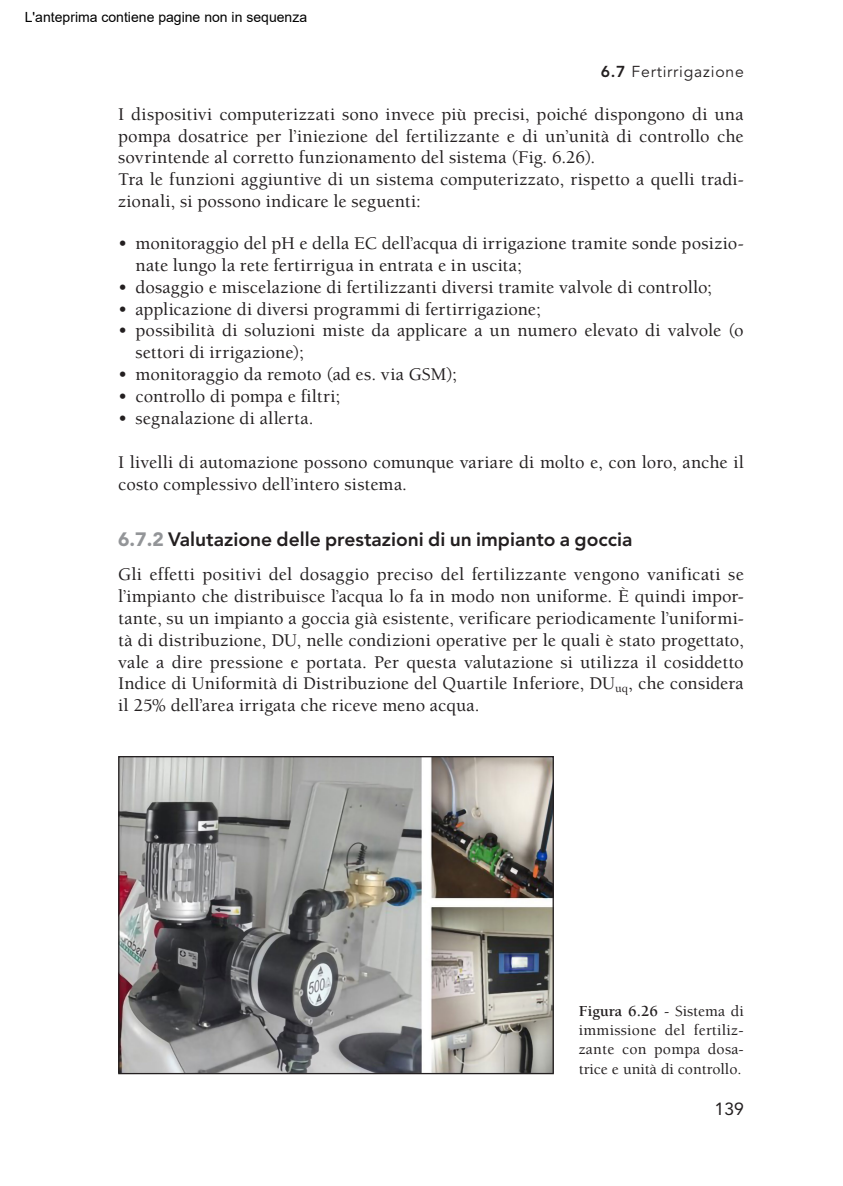
<style>
.page{position:relative;width:843px;height:1186px;background:#fff}
.page>*{position:absolute;margin:0;border:0;box-sizing:border-box;transform-origin:0 0}
.t1{font:800 19.25px "Avenir LT Std";color:#231f20}
.t2{font:500 18.38px/21.9px "Berkeley Std";letter-spacing:.005em;color:#231f20}
.t3{font:17.5px "Avenir LT Std";color:#231f20}
.t4{font:500 15.75px/19.2px "Berkeley Std";letter-spacing:.015em;color:#231f20;text-align:justify}
.t5{font:15.75px "Avenir LT Std";letter-spacing:.05em;color:#231f20}
.t6{font:14px "Arial";color:#000}
.s1{font-weight:800}
.s2{font-weight:900;color:#939598}
.s3{font-weight:700}
</style>
<div class="page">
<img style="left:120px;top:758px;width:431px;height:314px">
<div style="left:118px;top:756px;width:435px;height:318px;border:1px solid #231f20"></div>
<p class="t6" style="left:25px;top:7px;width:284px">L'anteprima contiene pagine non in sequenza</p>
<p class="t5" style="left:600px;top:63px;width:144px"><span class="s1">6.7</span> Fertirrigazione</p>
<p class="t2" style="left:118px;top:103px;width:627px">I dispositivi computerizzati sono invece più precisi, poiché dispongono di una pompa dosatrice per l’iniezione del fertilizzante e di un’unità di controllo che sovrintende al corretto funzionamento del sistema (Fig. 6.26).<br>Tra le funzioni aggiuntive di un sistema computerizzato, rispetto a quelli tradi&shy;zionali, si possono indicare le seguenti:</p>
<p class="t2" style="left:135px;top:233px;width:609px;text-indent:-17px">• monitoraggio del pH e della EC dell’acqua di irrigazione tramite sonde posizio&shy;nate lungo la rete fertirrigua in entrata e in uscita;</p>
<p class="t2" style="left:118px;top:276px;width:595px">• dosaggio e miscelazione di fertilizzanti diversi tramite valvole di controllo;</p>
<p class="t2" style="left:118px;top:298px;width:424px">• applicazione di diversi programmi di fertirrigazione;</p>
<p class="t2" style="left:135px;top:320px;width:609px;text-indent:-17px">• possibilità di soluzioni miste da applicare a un numero elevato di valvole (o settori di irrigazione);</p>
<p class="t2" style="left:118px;top:364px;width:340px">• monitoraggio da remoto (ad es. via GSM);</p>
<p class="t2" style="left:118px;top:386px;width:224px">• controllo di pompa e filtri;</p>
<p class="t2" style="left:118px;top:407px;width:197px">• segnalazione di allerta.</p>
<p class="t2" style="left:118px;top:452px;width:627px">I livelli di automazione possono comunque variare di molto e, con loro, anche il costo complessivo dell’intero sistema.</p>
<p class="t1" style="left:118px;top:528px;width:515px"><span class="s2">6.7.2</span> Valutazione delle prestazioni di un impianto a goccia</p>
<p class="t2" style="left:118px;top:564px;width:627px;text-align:justify">Gli effetti positivi del dosaggio preciso del fertilizzante vengono vanificati se l’impianto che distribuisce l’acqua lo fa in modo non uniforme. È quindi impor&shy;tante, su un impianto a goccia già esistente, verificare periodicamente l’uniformi&shy;tà di distribuzione, DU, nelle condizioni operative per le quali è stato progettato, vale a dire pressione e portata. Per questa valutazione si utilizza il cosiddetto Indice di Uniformità di Distribuzione del Quartile Inferiore, DU<sub>uq</sub>, che considera il 25% dell’area irrigata che riceve meno acqua.</p>
<p class="t4" style="left:578px;top:1001px;width:167px"><span class="s3">Figura 6.26</span> - Sistema di immissione del fertiliz&shy;zante con pompa dosa&shy;trice e unità di controllo.</p>
<p class="t3" style="left:714px;top:1098px;width:31px">139</p>
</div>
